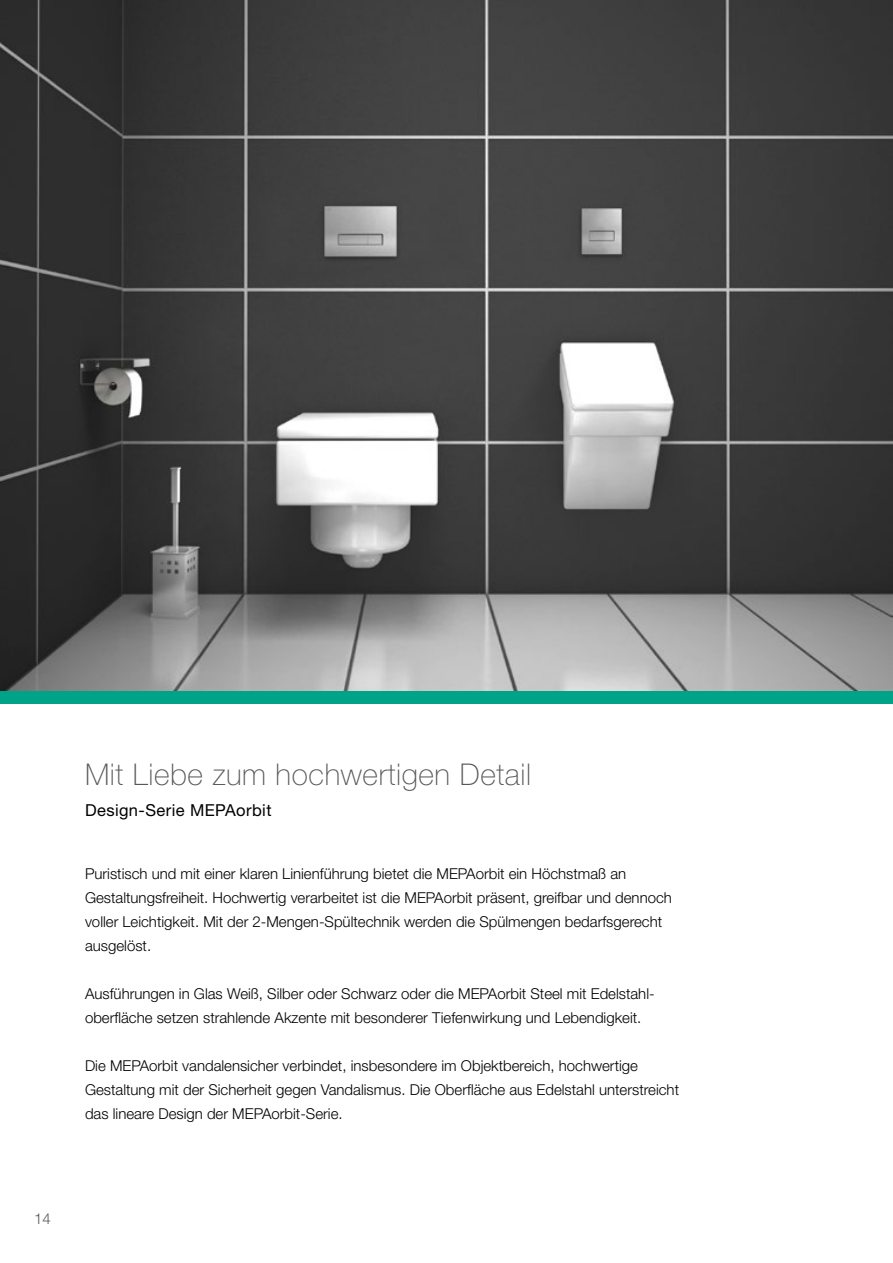
<style>
.page{position:relative;width:893px;height:1263px;background:#fff}
.page>*{position:absolute;margin:0;border:0;box-sizing:border-box;transform-origin:0 0}
.t1{font:100 30px "Helvetica Neue";letter-spacing:.02em;color:#58585a}
.t2{font:16.5px "Helvetica Neue";letter-spacing:.025em;color:#000}
.t3{font:300 15px/24px "Helvetica Neue";color:#000}
.t4{font:300 15px "Helvetica Neue";color:#58585a}
</style>
<div class="page">
<img style="left:0;top:0;width:893px;height:691px">
<div style="left:0;top:691px;width:893px;height:12px;background:#00a388"></div>
<h1 class="t1" style="left:85px;top:757px;width:448px">Mit Liebe zum hochwertigen Detail</h1>
<p class="t2" style="left:85px;top:800px;width:188px">Design-Serie MEPAorbit</p>
<p class="t3" style="left:85px;top:861px;width:588px">Puristisch und mit einer klaren Linienführung bietet die MEPAorbit ein Höchstmaß an Gestaltungsfreiheit. Hochwertig verarbeitet ist die MEPAorbit präsent, greifbar und dennoch voller Leichtigkeit. Mit der 2-Mengen-Spültechnik werden die Spülmengen bedarfsgerecht ausgelöst.</p>
<p class="t3" style="left:85px;top:981px;width:569px">Ausführungen in Glas Weiß, Silber oder Schwarz oder die MEPAorbit Steel mit Edelstahl&shy;oberfläche setzen strahlende Akzente mit besonderer Tiefenwirkung und Lebendigkeit.</p>
<p class="t3" style="left:85px;top:1053px;width:596px">Die MEPAorbit vandalensicher verbindet, insbesondere im Objektbereich, hochwertige<br>Gestaltung mit der Sicherheit gegen Vandalismus. Die Oberfläche aus Edelstahl unterstreicht das lineare Design der MEPAorbit-Serie.</p>
<p class="t4" style="left:34px;top:1209px;width:18px">14</p>
</div>
